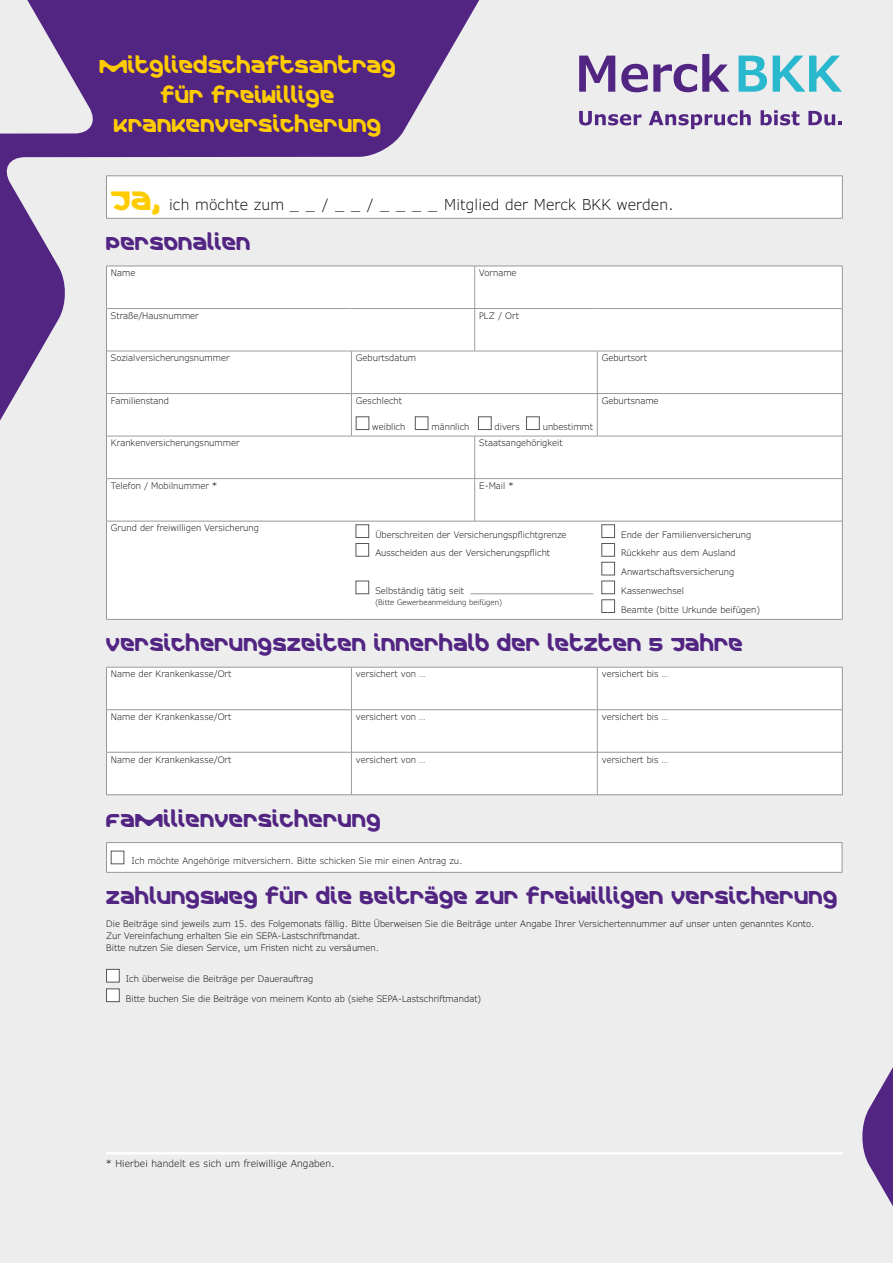
<style>
.page{position:relative;width:893px;height:1263px;background:#ededed}
.page>*{position:absolute;margin:0;border:0;box-sizing:border-box;transform-origin:0 0}
.t1{font:18.9px "Merck";letter-spacing:.01em;color:#522583}
.t2{font:18.9px/29.4px "Merck";letter-spacing:.01em;color:#fc0;text-align:center}
.t3{font:300 15px "Verdana Pro";letter-spacing:.01em;color:#000}
.t4{font:300 9.75px "Verdana Pro";letter-spacing:.01em;color:#000}
.t5{font:300 9px/18.8px "Verdana Pro";color:#000}
.t6{font:300 7.5px "Verdana Pro";color:#000}
.s1{font-family:"Merck";font-weight:400;font-size:27px;color:#fc0}
</style>
<div class="page">
<svg style="left:862px;top:1067px;width:31px;height:139px;fill:#522583"></svg>
<div style="left:107px;top:267px;width:735px;height:351px;background:#fff"></div>
<hr style="left:597px;top:351px;width:1px;height:42px;background:#9d9d9c">
<hr style="left:597px;top:394px;width:1px;height:42px;background:#9d9d9c">
<hr style="left:474px;top:436px;width:1px;height:42px;background:#9d9d9c">
<hr style="left:474px;top:479px;width:1px;height:42px;background:#9d9d9c">
<hr style="left:475px;top:308px;width:122px;height:1px;background:#9d9d9c">
<hr style="left:597px;top:308px;width:245px;height:1px;background:#9d9d9c">
<hr style="left:475px;top:436px;width:122px;height:1px;background:#9d9d9c">
<hr style="left:597px;top:436px;width:245px;height:1px;background:#9d9d9c">
<hr style="left:475px;top:351px;width:122px;height:1px;background:#9d9d9c">
<hr style="left:597px;top:351px;width:245px;height:1px;background:#9d9d9c">
<hr style="left:107px;top:478px;width:244px;height:1px;background:#9d9d9c">
<hr style="left:351px;top:478px;width:124px;height:1px;background:#9d9d9c">
<hr style="left:475px;top:478px;width:122px;height:1px;background:#9d9d9c">
<hr style="left:597px;top:478px;width:245px;height:1px;background:#9d9d9c">
<hr style="left:106px;top:521px;width:245px;height:1px;background:#999898">
<hr style="left:475px;top:393px;width:122px;height:1px;background:#999898">
<hr style="left:351px;top:521px;width:124px;height:1px;background:#999898">
<hr style="left:475px;top:521px;width:122px;height:1px;background:#999898">
<hr style="left:597px;top:393px;width:245px;height:1px;background:#999898">
<hr style="left:597px;top:521px;width:245px;height:1px;background:#999898">
<hr style="left:106px;top:619px;width:245px;height:1px;background:#999898">
<hr style="left:351px;top:619px;width:124px;height:1px;background:#999898">
<hr style="left:475px;top:619px;width:122px;height:1px;background:#999898">
<hr style="left:597px;top:619px;width:245px;height:1px;background:#999898">
<hr style="left:475px;top:266px;width:122px;height:1px;background:#999898">
<hr style="left:597px;top:266px;width:245px;height:1px;background:#999898">
<hr style="left:842px;top:266px;width:1px;height:42px;background:#999898">
<hr style="left:842px;top:308px;width:1px;height:43px;background:#999898">
<hr style="left:842px;top:351px;width:1px;height:42px;background:#999898">
<hr style="left:842px;top:394px;width:1px;height:42px;background:#999898">
<hr style="left:106px;top:436px;width:1px;height:43px;background:#999898">
<hr style="left:842px;top:436px;width:1px;height:43px;background:#999898">
<hr style="left:106px;top:479px;width:1px;height:42px;background:#999898">
<hr style="left:842px;top:479px;width:1px;height:42px;background:#999898">
<hr style="left:106px;top:521px;width:1px;height:98px;background:#999898">
<hr style="left:842px;top:521px;width:1px;height:98px;background:#999898">
<div style="left:526px;top:417px;width:13px;height:13px;border:1px solid #575756"></div>
<div style="left:356px;top:524px;width:13px;height:14px;border:1px solid #575756"></div>
<div style="left:356px;top:543px;width:13px;height:13px;border:1px solid #575756"></div>
<div style="left:356px;top:581px;width:13px;height:13px;border:1px solid #575756"></div>
<hr style="left:471px;top:593px;width:122px;height:1px;background:#999898">
<div style="left:602px;top:524px;width:13px;height:14px;border:1px solid #575756"></div>
<div style="left:602px;top:543px;width:13px;height:13px;border:1px solid #575756"></div>
<div style="left:602px;top:562px;width:13px;height:13px;border:1px solid #575756"></div>
<div style="left:602px;top:581px;width:13px;height:13px;border:1px solid #575756"></div>
<div style="left:602px;top:599px;width:13px;height:14px;border:1px solid #575756"></div>
<div style="left:107px;top:668px;width:735px;height:126px;background:#fff"></div>
<hr style="left:351px;top:667px;width:1px;height:42px;background:#9d9d9c">
<hr style="left:597px;top:667px;width:1px;height:42px;background:#9d9d9c">
<hr style="left:351px;top:710px;width:1px;height:42px;background:#9d9d9c">
<hr style="left:597px;top:710px;width:1px;height:42px;background:#9d9d9c">
<hr style="left:351px;top:752px;width:1px;height:42px;background:#9d9d9c">
<hr style="left:597px;top:752px;width:1px;height:42px;background:#9d9d9c">
<hr style="left:106px;top:667px;width:245px;height:1px;background:#9d9d9c">
<hr style="left:351px;top:667px;width:246px;height:1px;background:#9d9d9c">
<hr style="left:597px;top:667px;width:245px;height:1px;background:#9d9d9c">
<hr style="left:106px;top:709px;width:245px;height:1px;background:#999898">
<hr style="left:351px;top:709px;width:246px;height:1px;background:#999898">
<hr style="left:597px;top:709px;width:245px;height:1px;background:#999898">
<hr style="left:106px;top:752px;width:245px;height:1px;background:#999898">
<hr style="left:351px;top:752px;width:246px;height:1px;background:#999898">
<hr style="left:597px;top:752px;width:245px;height:1px;background:#999898">
<hr style="left:106px;top:794px;width:245px;height:1px;background:#999898">
<hr style="left:351px;top:794px;width:246px;height:1px;background:#999898">
<hr style="left:597px;top:794px;width:245px;height:1px;background:#999898">
<hr style="left:106px;top:667px;width:1px;height:42px;background:#999898">
<hr style="left:842px;top:667px;width:1px;height:42px;background:#999898">
<hr style="left:106px;top:710px;width:1px;height:42px;background:#999898">
<hr style="left:842px;top:710px;width:1px;height:42px;background:#999898">
<hr style="left:106px;top:752px;width:1px;height:42px;background:#999898">
<hr style="left:842px;top:752px;width:1px;height:42px;background:#999898">
<div style="left:106px;top:842px;width:736px;height:30px;background:#fff"></div>
<svg style="left:106px;top:843px;width:1px;height:29px"></svg>
<hr style="left:106px;top:842px;width:736px;height:1px;background:#999898">
<svg style="left:842px;top:843px;width:1px;height:29px"></svg>
<hr style="left:106px;top:872px;width:736px;height:1px;background:#999898">
<div style="left:111px;top:851px;width:13px;height:13px;border:1px solid #575756"></div>
<svg style="left:0;top:0;width:517px;height:452px"></svg>
<div style="left:106px;top:969px;width:14px;height:13px;background:#fff;border:1px solid #575756"></div>
<div style="left:106px;top:989px;width:14px;height:13px;background:#fff;border:1px solid #575756"></div>
<svg style="left:739px;top:56px;width:102px;height:36px"></svg>
<svg style="left:579px;top:54px;width:151px;height:38px"></svg>
<svg style="left:579px;top:111px;width:62px;height:14px"></svg>
<svg style="left:649px;top:110px;width:102px;height:19px"></svg>
<svg style="left:761px;top:110px;width:38px;height:15px"></svg>
<svg style="left:808px;top:111px;width:34px;height:14px"></svg>
<div style="left:106px;top:176px;width:736px;height:42px;background:#fff"></div>
<hr style="left:106px;top:218px;width:736px;height:1px;background:#999898">
<hr style="left:106px;top:176px;width:1px;height:42px;background:#999898">
<hr style="left:106px;top:176px;width:736px;height:1px;background:#999898">
<hr style="left:842px;top:176px;width:1px;height:42px;background:#999898">
<hr style="left:106px;top:1152px;width:736px;height:2px;background:#fff">
<h1 class="t2" style="left:99px;top:50px;width:298px">MITGLIEDSCHAFTSANTRAG<br>FÜR FREIWILLIGE<br>KRANKENVERSICHERUNG</h1>
<h2 class="t3" style="left:111px;top:195px;width:565px"><span class="s1">JA,</span> ich möchte zum _ _ / _ _ / _ _ _ _ Mitglied der Merck BKK werden.</h2>
<h1 class="t1" style="left:106px;top:228px;width:146px">PERSONALIEN</h1>
<p class="t5" style="left:111px;top:264px;width:26px">Name</p>
<p class="t5" style="left:479px;top:264px;width:39px">Vorname</p>
<p class="t5" style="left:111px;top:306px;width:89px">Straße/Hausnummer</p>
<p class="t5" style="left:479px;top:306px;width:41px">PLZ / Ort</p>
<p class="t5" style="left:111px;top:349px;width:120px">Sozialversicherungsnummer</p>
<p class="t5" style="left:356px;top:349px;width:62px">Geburtsdatum</p>
<p class="t5" style="left:602px;top:349px;width:47px">Geburtsort</p>
<p class="t5" style="left:111px;top:391px;width:60px">Familienstand</p>
<p class="t5" style="left:356px;top:391px;width:48px">Geschlecht</p>
<p class="t5" style="left:372px;top:417px;width:35px">weiblich</p>
<p class="t5" style="left:431px;top:417px;width:40px">männlich</p>
<p class="t5" style="left:495px;top:417px;width:27px">divers</p>
<p class="t5" style="left:543px;top:417px;width:52px">unbestimmt</p>
<p class="t5" style="left:602px;top:391px;width:58px">Geburtsname</p>
<p class="t5" style="left:111px;top:434px;width:130px">Krankenversicherungsnummer</p>
<p class="t5" style="left:479px;top:434px;width:85px">Staatsangehörigkeit</p>
<p class="t5" style="left:111px;top:476px;width:108px">Telefon / Mobilnummer *</p>
<p class="t5" style="left:479px;top:476px;width:36px">E-Mail *</p>
<p class="t5" style="left:111px;top:519px;width:150px">Grund der freiwilligen Versicherung</p>
<p class="t5" style="left:375px;top:525px;width:193px">Überschreiten der Versicherungspflichtgrenze<br>Ausscheiden aus der Versicherungspflicht</p>
<p class="t5" style="left:375px;top:581px;width:90px">Selbständig tätig seit</p>
<p class="t6" style="left:375px;top:598px;width:128px">(Bitte Gewerbeanmeldung beifügen)</p>
<p class="t5" style="left:621px;top:525px;width:140px">Ende der Familienversicherung<br>Rückkehr aus dem Ausland<br>Anwartschaftsversicherung<br>Kassenwechsel<br>Beamte (bitte Urkunde beifügen)</p>
<h1 class="t1" style="left:106px;top:629px;width:638px">VERSICHERUNGSZEITEN INNERHALB DER LETZTEN 5 JAHRE</h1>
<p class="t5" style="left:111px;top:665px;width:122px">Name der Krankenkasse/Ort</p>
<p class="t5" style="left:356px;top:665px;width:71px">versichert von …</p>
<p class="t5" style="left:602px;top:665px;width:68px">versichert bis …</p>
<p class="t5" style="left:111px;top:707px;width:122px">Name der Krankenkasse/Ort</p>
<p class="t5" style="left:356px;top:707px;width:71px">versichert von …</p>
<p class="t5" style="left:602px;top:707px;width:68px">versichert bis …</p>
<p class="t5" style="left:111px;top:750px;width:122px">Name der Krankenkasse/Ort</p>
<p class="t5" style="left:356px;top:750px;width:71px">versichert von …</p>
<p class="t5" style="left:602px;top:750px;width:68px">versichert bis …</p>
<h1 class="t1" style="left:106px;top:805px;width:276px">FAMILIENVERSICHERUNG</h1>
<p class="t5" style="left:132px;top:851px;width:333px">Ich möchte Angehörige mitversichern. Bitte schicken Sie mir einen Antrag zu.</p>
<h1 class="t1" style="left:106px;top:882px;width:733px">ZAHLUNGSWEG FÜR DIE BEITRÄGE ZUR FREIWILLIGEN VERSICHERUNG</h1>
<p class="t5" style="left:106px;top:918px;width:710px;line-height:12px">Die Beiträge sind jeweils zum 15. des Folgemonats fällig. Bitte Überweisen Sie die Beiträge unter Angabe Ihrer Versichertennummer auf unser unten genanntes Konto.<br>Zur Vereinfachung erhalten Sie ein SEPA-Lastschriftmandat.<br>Bitte nutzen Sie diesen Service, um Fristen nicht zu versäumen.</p>
<p class="t5" style="left:126px;top:969px;width:357px;line-height:19.5px">Ich überweise die Beiträge per Dauerauftrag<br>Bitte buchen Sie die Beiträge von meinem Konto ab (siehe SEPA-Lastschriftmandat)</p>
<p class="t4" style="left:106px;top:1157px;width:230px">* Hierbei handelt es sich um freiwillige Angaben.</p>
</div>
